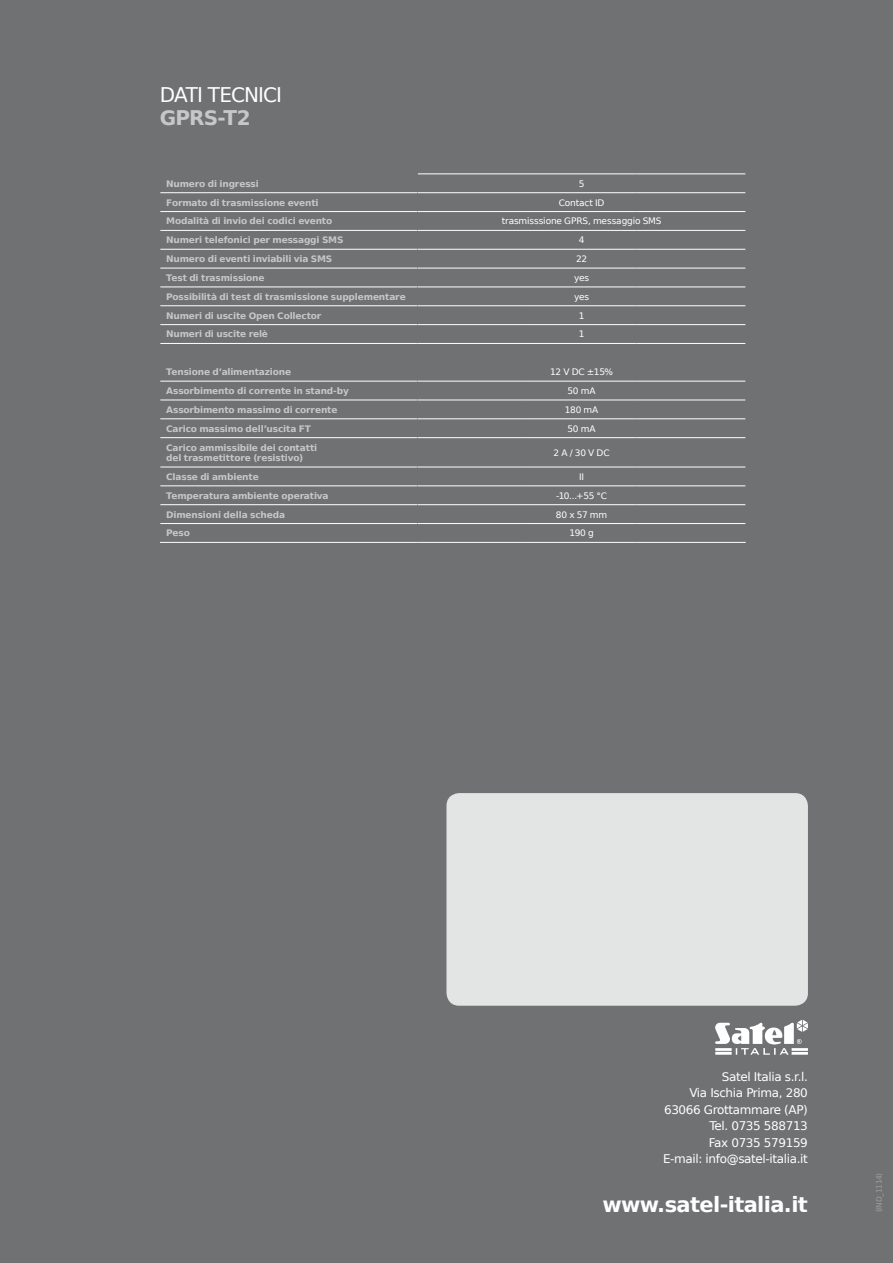
<style>
.page{position:relative;width:893px;height:1263px;background:#707172}
.page>*{position:absolute;margin:0;border:0;box-sizing:border-box;transform-origin:0 0}
.t1{font:700 21px "Prima Sans EU";letter-spacing:-.03em;color:#fff}
.wstepniak_kategorii{font:20.25px/23.2px "Prima Sans EU";letter-spacing:-.045em;color:#fff}
.t2{font:12px "Prima Sans EU";letter-spacing:-.03em;color:#fff}
.tabelka_integra_lewe{font:700 9px "Prima Sans EU";letter-spacing:-.02em;color:#c6c7c8}
.tabela_integra_lewe{font:9px "Prima Sans EU";letter-spacing:-.015em;color:#fff}
.GRUPY_PRODUKTÓW{font:7.5px "Prima Sans EU";letter-spacing:-.055em;color:#9c9e9f}
.s1{font-weight:700;color:#c6c7c8}
</style>
<div class="page">
<hr style="left:418px;top:173px;width:109px;height:1px;background:#fff">
<hr style="left:527px;top:173px;width:109px;height:1px;background:#fff">
<hr style="left:636px;top:173px;width:109px;height:1px;background:#fff">
<hr style="left:160px;top:192px;width:257px;height:1px;background:#fff">
<hr style="left:418px;top:192px;width:109px;height:1px;background:#fff">
<hr style="left:527px;top:192px;width:109px;height:1px;background:#fff">
<hr style="left:636px;top:192px;width:109px;height:1px;background:#fff">
<hr style="left:160px;top:211px;width:257px;height:1px;background:#fff">
<hr style="left:418px;top:211px;width:109px;height:1px;background:#fff">
<hr style="left:527px;top:211px;width:109px;height:1px;background:#fff">
<hr style="left:636px;top:211px;width:109px;height:1px;background:#fff">
<hr style="left:160px;top:230px;width:257px;height:1px;background:#fff">
<hr style="left:418px;top:230px;width:109px;height:1px;background:#fff">
<hr style="left:527px;top:230px;width:109px;height:1px;background:#fff">
<hr style="left:636px;top:230px;width:109px;height:1px;background:#fff">
<hr style="left:160px;top:249px;width:257px;height:1px;background:#fff">
<hr style="left:418px;top:249px;width:109px;height:1px;background:#fff">
<hr style="left:527px;top:249px;width:109px;height:1px;background:#fff">
<hr style="left:636px;top:249px;width:109px;height:1px;background:#fff">
<hr style="left:160px;top:268px;width:257px;height:1px;background:#fff">
<hr style="left:418px;top:268px;width:109px;height:1px;background:#fff">
<hr style="left:527px;top:268px;width:109px;height:1px;background:#fff">
<hr style="left:636px;top:268px;width:109px;height:1px;background:#fff">
<hr style="left:160px;top:287px;width:257px;height:1px;background:#fff">
<hr style="left:418px;top:287px;width:109px;height:1px;background:#fff">
<hr style="left:527px;top:287px;width:109px;height:1px;background:#fff">
<hr style="left:636px;top:287px;width:109px;height:1px;background:#fff">
<hr style="left:160px;top:305px;width:257px;height:1px;background:#fff">
<hr style="left:418px;top:305px;width:109px;height:1px;background:#fff">
<hr style="left:527px;top:305px;width:109px;height:1px;background:#fff">
<hr style="left:636px;top:305px;width:109px;height:1px;background:#fff">
<hr style="left:160px;top:324px;width:257px;height:1px;background:#fff">
<hr style="left:418px;top:324px;width:109px;height:1px;background:#fff">
<hr style="left:527px;top:324px;width:109px;height:1px;background:#fff">
<hr style="left:636px;top:324px;width:109px;height:1px;background:#fff">
<hr style="left:160px;top:381px;width:257px;height:1px;background:#fff">
<hr style="left:418px;top:381px;width:109px;height:1px;background:#fff">
<hr style="left:527px;top:381px;width:109px;height:1px;background:#fff">
<hr style="left:636px;top:381px;width:109px;height:1px;background:#fff">
<hr style="left:160px;top:400px;width:257px;height:1px;background:#fff">
<hr style="left:418px;top:400px;width:109px;height:1px;background:#fff">
<hr style="left:527px;top:400px;width:109px;height:1px;background:#fff">
<hr style="left:636px;top:400px;width:109px;height:1px;background:#fff">
<hr style="left:160px;top:419px;width:257px;height:1px;background:#fff">
<hr style="left:418px;top:419px;width:109px;height:1px;background:#fff">
<hr style="left:527px;top:419px;width:109px;height:1px;background:#fff">
<hr style="left:636px;top:419px;width:109px;height:1px;background:#fff">
<hr style="left:160px;top:437px;width:257px;height:1px;background:#fff">
<hr style="left:418px;top:437px;width:109px;height:1px;background:#fff">
<hr style="left:527px;top:437px;width:109px;height:1px;background:#fff">
<hr style="left:636px;top:437px;width:109px;height:1px;background:#fff">
<hr style="left:160px;top:467px;width:257px;height:1px;background:#fff">
<hr style="left:418px;top:467px;width:109px;height:1px;background:#fff">
<hr style="left:527px;top:467px;width:109px;height:1px;background:#fff">
<hr style="left:636px;top:467px;width:109px;height:1px;background:#fff">
<hr style="left:160px;top:486px;width:257px;height:1px;background:#fff">
<hr style="left:418px;top:486px;width:109px;height:1px;background:#fff">
<hr style="left:527px;top:486px;width:109px;height:1px;background:#fff">
<hr style="left:636px;top:486px;width:109px;height:1px;background:#fff">
<hr style="left:160px;top:504px;width:257px;height:1px;background:#fff">
<hr style="left:418px;top:504px;width:109px;height:1px;background:#fff">
<hr style="left:527px;top:504px;width:109px;height:1px;background:#fff">
<hr style="left:636px;top:504px;width:109px;height:1px;background:#fff">
<hr style="left:160px;top:523px;width:257px;height:1px;background:#fff">
<hr style="left:418px;top:523px;width:109px;height:1px;background:#fff">
<hr style="left:527px;top:523px;width:109px;height:1px;background:#fff">
<hr style="left:636px;top:523px;width:109px;height:1px;background:#fff">
<hr style="left:160px;top:542px;width:258px;height:1px;background:#fff">
<hr style="left:418px;top:542px;width:109px;height:1px;background:#fff">
<hr style="left:527px;top:542px;width:109px;height:1px;background:#fff">
<hr style="left:636px;top:542px;width:110px;height:1px;background:#fff">
<hr style="left:160px;top:343px;width:258px;height:1px;background:#fff">
<hr style="left:418px;top:343px;width:109px;height:1px;background:#fff">
<hr style="left:527px;top:343px;width:109px;height:1px;background:#fff">
<hr style="left:636px;top:343px;width:109px;height:1px;background:#fff">
<svg style="left:715px;top:1020px;width:93px;height:35px"></svg>
<div style="left:446px;top:793px;width:362px;height:213px;background:#e3e4e4;border-radius:13px"></div>
<p class="wstepniak_kategorii" style="left:160px;top:82px;width:124px">DATI TECNICI<br><span class="s1">GPRS-T2</span></p>
<p class="tabelka_integra_lewe" style="left:166px;top:177px;width:94px">Numero di ingressi</p>
<p class="tabela_integra_lewe" style="left:579px;top:177px;width:7px">5</p>
<p class="tabelka_integra_lewe" style="left:166px;top:196px;width:154px">Formato di trasmissione eventi</p>
<p class="tabela_integra_lewe" style="left:559px;top:196px;width:47px">Contact ID</p>
<p class="tabelka_integra_lewe" style="left:166px;top:215px;width:168px">Modalità di invio dei codici evento</p>
<p class="tabela_integra_lewe" style="left:502px;top:215px;width:161px">trasmisssione GPRS, messaggio SMS</p>
<p class="tabelka_integra_lewe" style="left:166px;top:234px;width:179px">Numeri telefonici per messaggi SMS</p>
<p class="tabela_integra_lewe" style="left:579px;top:234px;width:7px">4</p>
<p class="tabelka_integra_lewe" style="left:166px;top:253px;width:168px">Numero di eventi inviabili via SMS</p>
<p class="tabela_integra_lewe" style="left:576px;top:253px;width:13px">22</p>
<p class="tabelka_integra_lewe" style="left:166px;top:271px;width:100px">Test di trasmissione</p>
<p class="tabela_integra_lewe" style="left:574px;top:271px;width:17px">yes</p>
<p class="tabelka_integra_lewe" style="left:166px;top:290px;width:241px">Possibilità di test di trasmissione supplementare</p>
<p class="tabela_integra_lewe" style="left:574px;top:290px;width:17px">yes</p>
<p class="tabelka_integra_lewe" style="left:166px;top:309px;width:157px">Numeri di uscite Open Collector</p>
<p class="tabela_integra_lewe" style="left:579px;top:309px;width:7px">1</p>
<p class="tabelka_integra_lewe" style="left:166px;top:328px;width:103px">Numeri di uscite relè</p>
<p class="tabela_integra_lewe" style="left:579px;top:328px;width:7px">1</p>
<p class="tabelka_integra_lewe" style="left:166px;top:366px;width:127px">Tensione d’alimentazione</p>
<p class="tabela_integra_lewe" style="left:550px;top:366px;width:65px">12 V DC ±15%</p>
<p class="tabelka_integra_lewe" style="left:166px;top:384px;width:184px">Assorbimento di corrente in stand-by</p>
<p class="tabela_integra_lewe" style="left:567px;top:384px;width:30px">50 mA</p>
<p class="tabelka_integra_lewe" style="left:166px;top:403px;width:173px">Assorbimento massimo di corrente</p>
<p class="tabela_integra_lewe" style="left:565px;top:403px;width:35px">180 mA</p>
<p class="tabelka_integra_lewe" style="left:166px;top:422px;width:146px">Carico massimo dell’uscita FT</p>
<p class="tabela_integra_lewe" style="left:567px;top:422px;width:30px">50 mA</p>
<p class="tabelka_integra_lewe" style="left:166px;top:441px;width:153px">Carico ammissibile dei contatti</p>
<p class="tabelka_integra_lewe" style="left:166px;top:451px;width:138px">del trasmetittore (resistivo)</p>
<p class="tabela_integra_lewe" style="left:554px;top:446px;width:58px">2 A / 30 V DC</p>
<p class="tabelka_integra_lewe" style="left:166px;top:470px;width:94px">Classe di ambiente</p>
<p class="tabela_integra_lewe" style="left:579px;top:470px;width:7px">II</p>
<p class="tabelka_integra_lewe" style="left:166px;top:489px;width:164px">Temperatura ambiente operativa</p>
<p class="tabela_integra_lewe" style="left:556px;top:489px;width:52px">-10...+55 °C</p>
<p class="tabelka_integra_lewe" style="left:166px;top:508px;width:120px">Dimensioni della scheda</p>
<p class="tabela_integra_lewe" style="left:556px;top:508px;width:53px">80 x 57 mm</p>
<p class="tabelka_integra_lewe" style="left:166px;top:527px;width:25px">Peso</p>
<p class="tabela_integra_lewe" style="left:569px;top:527px;width:26px">190 g</p>
<p class="t2" style="left:722px;top:1068px;width:88px">Satel Italia s.r.l.</p>
<p class="t2" style="left:689px;top:1085px;width:120px">Via Ischia Prima, 280</p>
<p class="t2" style="left:664px;top:1101px;width:145px">63066 Grottammare (AP)</p>
<p class="t2" style="left:710px;top:1118px;width:100px">Tel. 0735 588713</p>
<p class="t2" style="left:709px;top:1134px;width:101px">Fax 0735 579159</p>
<p class="t2" style="left:663px;top:1151px;width:146px">E-mail: info@satel-italia.it</p>
<p class="t1" style="left:602px;top:1190px;width:207px">www.satel-italia.it</p>
<p class="GRUPY_PRODUKTÓW" style="left:874px;top:1212px;width:41px;rotate:-90deg">(IND_1114)</p>
</div>
